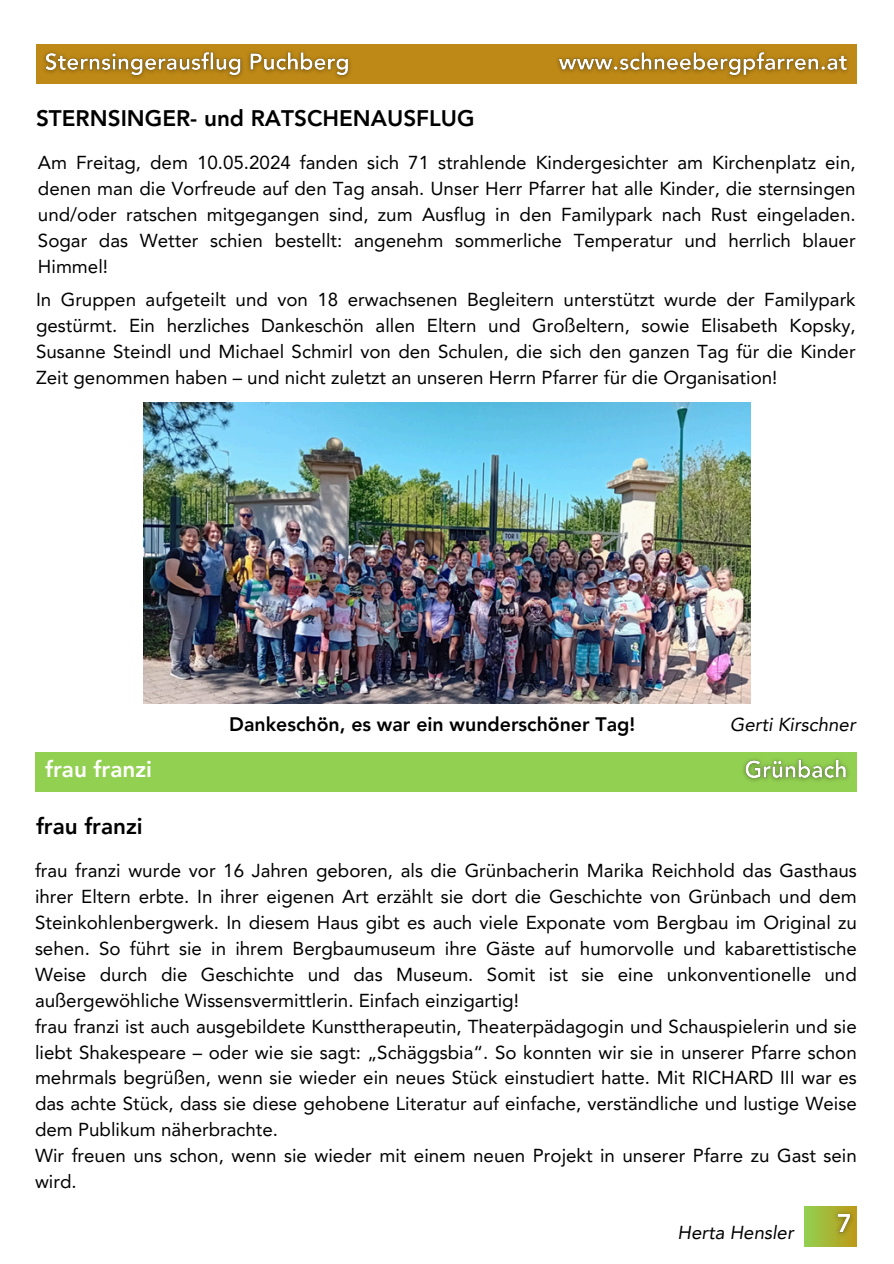
<style>
.page{position:relative;width:894px;height:1264px;background:#fff}
.page>*{position:absolute;margin:0;border:0;box-sizing:border-box;transform-origin:0 0}
.t1{font:800 22.5px "Avenir LT Pro";color:#000}
.t2{font:800 22.5px "Avenir LT Pro";color:#fff}
.t3{font:800 19.5px "Avenir LT Pro";color:#000}
.t4{font:18.75px/25.8px "Avenir LT Pro";color:#000;text-align:justify}
.t5{font:italic 18.75px "Avenir LT Pro";color:#000}
</style>
<div class="page">
<div style="left:37px;top:44px;width:819px;height:40px;background:#be8916"></div>
<div style="left:36px;top:751px;width:821px;height:40px;background:#92d051"></div>
<div style="left:804px;top:1206px;width:52px;height:40px;background:linear-gradient(to right,#92d052,#bb9b19)"></div>
<img style="left:143px;top:403px;width:607px;height:300px">
<img style="left:44px;top:51px;width:307px;height:27px">
<img style="left:557px;top:51px;width:291px;height:27px">
<img style="left:826px;top:1206px;width:31px;height:36px">
<img style="left:736px;top:751px;width:120px;height:30px">
<p class="t1" style="left:36px;top:109px;width:440px">STERNSINGER- und RATSCHENAUSFLUG</p>
<p class="t4" style="left:38px;top:152px;width:819px">Am Freitag, dem 10.05.2024 fanden sich 71 strahlende Kindergesichter am Kirchenplatz ein, denen man die Vorfreude auf den Tag ansah. Unser Herr Pfarrer hat alle Kinder, die sternsingen und/oder ratschen mitgegangen sind, zum Ausflug in den Familypark nach Rust eingeladen.<br>Sogar das Wetter schien bestellt: angenehm sommerliche Temperatur und herrlich blauer Himmel!</p>
<p class="t4" style="left:36px;top:288px;width:820px">In Gruppen aufgeteilt und von 18 erwachsenen Begleitern unterstützt wurde der Familypark gestürmt. Ein herzliches Dankeschön allen Eltern und Großeltern, sowie Elisabeth Kopsky, Susanne Steindl und Michael Schmirl von den Schulen, die sich den ganzen Tag für die Kinder Zeit genommen haben – und nicht zuletzt an unseren Herrn Pfarrer für die Organisation!</p>
<h1 class="t2" style="left:45px;top:760px;width:108px">frau franzi</h1>
<p class="t1" style="left:36px;top:817px;width:108px">frau franzi</p>
<h2 class="t3" style="left:229px;top:716px;width:407px">Dankeschön, es war ein wunderschöner Tag!</h2>
<p class="t5" style="left:729px;top:717px;width:127px">Gerti Kirschner</p>
<h1 class="t4" style="left:35px;top:859px;width:823px">frau franzi wurde vor 16 Jahren geboren, als die Grünbacherin Marika Reichhold das Gasthaus ihrer Eltern erbte. In ihrer eigenen Art erzählt sie dort die Geschichte von Grünbach und dem Steinkohlenbergwerk. In diesem Haus gibt es auch viele Exponate vom Bergbau im Original zu sehen. So führt sie in ihrem Bergbaumuseum ihre Gäste auf humorvolle und kabarettistische Weise durch die Geschichte und das Museum. Somit ist sie eine unkonventionelle und außergewöhliche Wissensvermittlerin. Einfach einzigartig!</h1>
<h1 class="t4" style="left:35px;top:1014px;width:823px">frau franzi ist auch ausgebildete Kunsttherapeutin, Theaterpädagogin und Schauspielerin und sie liebt Shakespeare – oder wie sie sagt: „Schäggsbia“. So konnten wir sie in unserer Pfarre schon mehrmals begrüßen, wenn sie wieder ein neues Stück einstudiert hatte. Mit RICHARD III war es das achte Stück, dass sie diese gehobene Literatur auf einfache, verständliche und lustige Weise dem Publikum näherbrachte.</h1>
<p class="t4" style="left:35px;top:1144px;width:823px">Wir freuen uns schon, wenn sie wieder mit einem neuen Projekt in unserer Pfarre zu Gast sein wird.</p>
<p class="t5" style="left:677px;top:1224px;width:117px">Herta Hensler</p>
</div>
